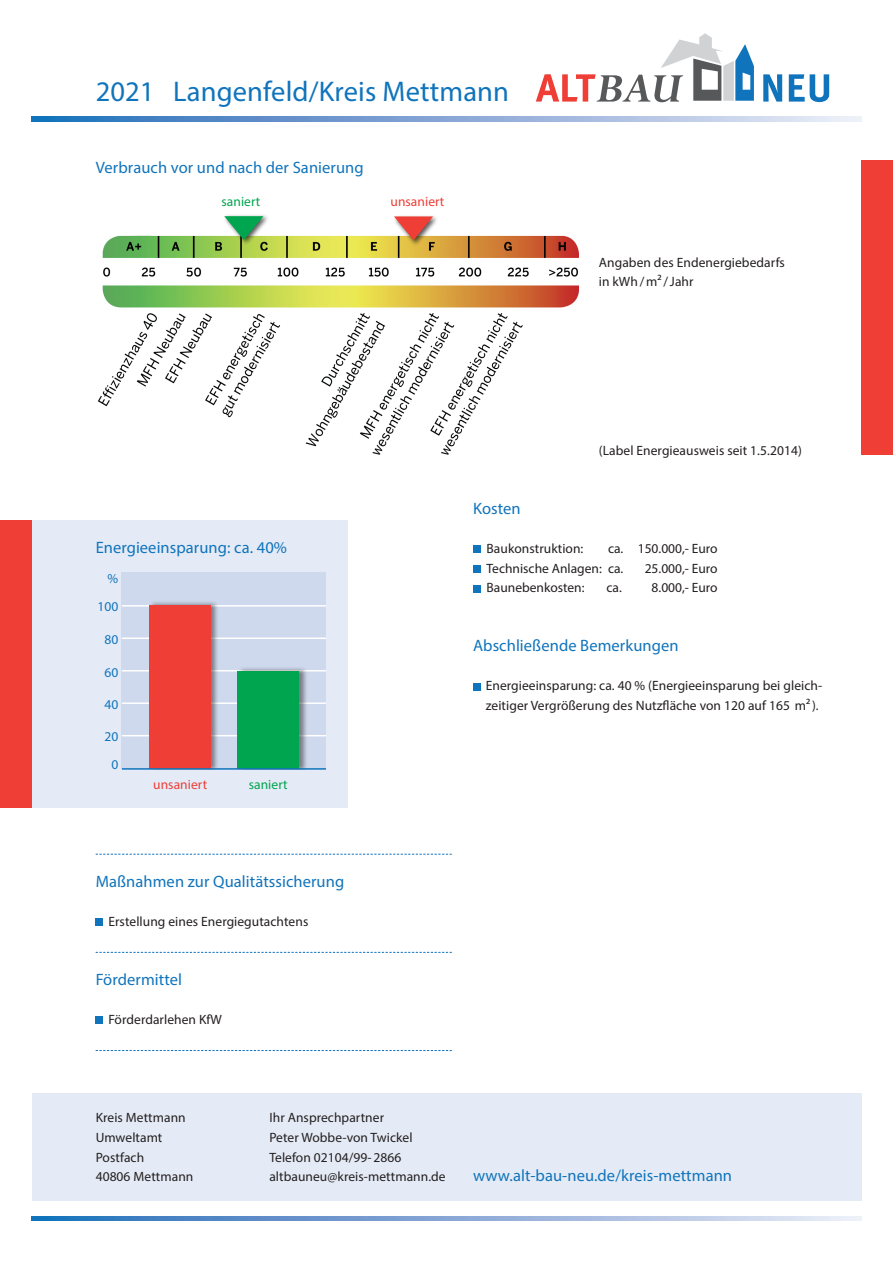
<style>
.page{position:relative;width:893px;height:1263px;background:#fff}
.page>*{position:absolute;margin:0;border:0;box-sizing:border-box;transform-origin:0 0}
.t1{font:28.5px "Myriad Pro";letter-spacing:.005em;color:#1074bc}
.t2{font:16.5px "Myriad Pro";letter-spacing:.005em;color:#1074bc}
.t3{font:13.5px/19.6px "Myriad Pro";letter-spacing:.005em;color:#231f20}
.t4{font:13.5px "Myriad Pro";letter-spacing:.005em;color:#ee3e35}
.t5{font:13.5px "Myriad Pro";letter-spacing:.005em;color:#00a54f}
.t6{font:13.5px "Myriad Pro";letter-spacing:.005em;color:#1074bc}
</style>
<div class="page">
<div style="left:32px;top:1093px;width:829px;height:108px;background:#e5ebf6"></div>
<svg style="left:32px;top:117px;width:829px;height:4px;background:#86a9d6"></svg>
<svg style="left:96px;top:854px;width:356px;height:1px"></svg>
<svg style="left:96px;top:952px;width:356px;height:1px"></svg>
<svg style="left:96px;top:1050px;width:356px;height:1px"></svg>
<div style="left:96px;top:918px;width:7px;height:8px;background:#1074bc"></div>
<div style="left:96px;top:1017px;width:7px;height:7px;background:#1074bc"></div>
<svg style="left:32px;top:1216px;width:829px;height:4px;background:#86a9d6"></svg>
<svg style="left:763px;top:74px;width:19px;height:28px"></svg>
<svg style="left:789px;top:74px;width:40px;height:28px"></svg>
<svg style="left:536px;top:33px;width:218px;height:69px"></svg>
<img style="left:98px;top:236px;width:480px;height:219px">
<div style="left:222px;top:214px;width:47px;height:32px;background:#231f20;opacity:.75"></div>
<svg style="left:224px;top:216px;width:39px;height:24px"></svg>
<div style="left:392px;top:214px;width:47px;height:32px;background:#231f20;opacity:.75"></div>
<svg style="left:394px;top:216px;width:39px;height:24px"></svg>
<div style="left:473px;top:545px;width:7px;height:8px;background:#1074bc"></div>
<div style="left:473px;top:565px;width:7px;height:8px;background:#1074bc"></div>
<div style="left:473px;top:585px;width:7px;height:7px;background:#1074bc"></div>
<div style="left:473px;top:683px;width:7px;height:7px;background:#1074bc"></div>
<div style="left:861px;top:160px;width:32px;height:295px;background:#ee3e35"></div>
<div style="left:32px;top:520px;width:315px;height:288px;background:#e5ebf6"></div>
<div style="left:122px;top:573px;width:204px;height:196px;background:#cfd9ed"></div>
<hr style="left:122px;top:735px;width:204px;height:1px;background:#fff">
<hr style="left:122px;top:702px;width:204px;height:2px;background:#fff">
<hr style="left:122px;top:670px;width:204px;height:1px;background:#fff">
<hr style="left:122px;top:637px;width:204px;height:2px;background:#fff">
<hr style="left:122px;top:605px;width:204px;height:1px;background:#fff">
<div style="left:149px;top:600px;width:70px;height:174px;background:#231f20;opacity:.5"></div>
<div style="left:149px;top:605px;width:61px;height:164px;background:#ee3e35"></div>
<div style="left:237px;top:666px;width:71px;height:107px;background:#231f20;opacity:.5"></div>
<div style="left:238px;top:671px;width:61px;height:98px;background:#00a54f"></div>
<hr style="left:122px;top:768px;width:204px;height:2px;background:#1074bc">
<div style="left:122px;top:770px;width:204px;height:18px;background:#e5ebf6"></div>
<div style="left:0;top:520px;width:32px;height:288px;background:#ee3e35"></div>
<h1 class="t1" style="left:96px;top:74px;width:415px">2021 Langenfeld/Kreis Mettmann</h1>
<p class="t2" style="left:96px;top:157px;width:269px">Verbrauch vor und nach der Sanierung</p>
<p class="t5" style="left:221px;top:193px;width:40px">saniert</p>
<p class="t4" style="left:390px;top:193px;width:55px">unsaniert</p>
<p class="t3" style="left:599px;top:253px;width:188px;line-height:18.9px">Angaben des Endenergiebedarfs in kWh/m²/Jahr</p>
<p class="t2" style="left:96px;top:537px;width:193px">Energieeinsparung: ca. 40%</p>
<p class="t6" style="left:108px;top:570px;width:12px">%</p>
<p class="t6" style="left:97px;top:598px;width:22px">100</p>
<p class="t6" style="left:104px;top:631px;width:15px">80</p>
<p class="t6" style="left:104px;top:664px;width:15px">60</p>
<p class="t6" style="left:104px;top:696px;width:15px">40</p>
<p class="t6" style="left:104px;top:728px;width:15px">20</p>
<p class="t6" style="left:111px;top:756px;width:8px">0</p>
<p class="t4" style="left:153px;top:776px;width:55px">unsaniert</p>
<p class="t5" style="left:249px;top:776px;width:40px">saniert</p>
<p class="t2" style="left:96px;top:871px;width:250px">Maßnahmen zur Qualitätssicherung</p>
<p class="t3" style="left:108px;top:911px;width:201px">Erstellung eines Energiegutachtens</p>
<p class="t2" style="left:96px;top:969px;width:88px">Fördermittel</p>
<p class="t3" style="left:108px;top:1009px;width:115px">Förderdarlehen KfW</p>
<p class="t3" style="left:599px;top:440px;width:204px">(Label Energieausweis seit 1.5.2014)</p>
<p class="t2" style="left:473px;top:498px;width:49px">Kosten</p>
<p class="t3" style="left:487px;top:538px;width:98px">Baukonstruktion:</p>
<p class="t3" style="left:487px;top:538px;width:233px;text-indent:122px">ca. 150.000,- Euro<br>Technische Anlagen: ca.</p>
<p class="t3" style="left:645px;top:558px;width:74px">25.000,- Euro</p>
<p class="t3" style="left:487px;top:578px;width:99px">Baunebenkosten:</p>
<p class="t3" style="left:607px;top:578px;width:112px">ca. 8.000,- Euro</p>
<p class="t2" style="left:473px;top:635px;width:207px">Abschließende Bemerkungen</p>
<p class="t3" style="left:486px;top:676px;width:338px">Energieeinsparung: ca. 40 % (Energieeinsparung bei gleich&shy;zeitiger Vergrößerung des Nutzfläche von 120 auf 165 m²).</p>
<p class="t3" style="left:96px;top:1108px;width:99px">Kreis Mettmann<br>Umweltamt<br>Postfach<br>40806 Mettmann</p>
<p class="t3" style="left:269px;top:1108px;width:178px">Ihr Ansprechpartner<br>Peter Wobbe-von Twickel<br>Telefon 02104/99- 2866 altbauneu@kreis-mettmann.de</p>
<p class="t2" style="left:473px;top:1165px;width:261px">www.alt-bau-neu.de/kreis-mettmann</p>
</div>
